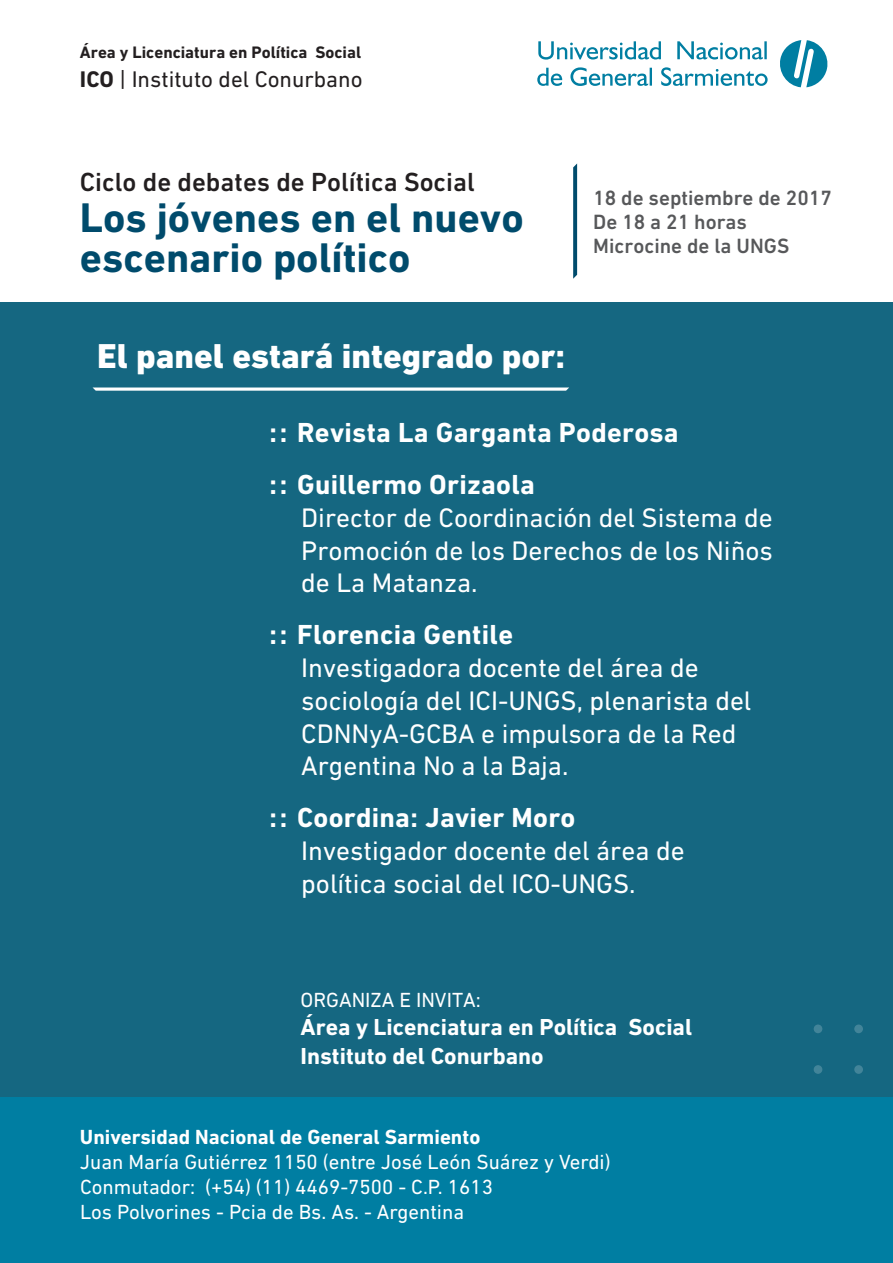
<style>
.page{position:relative;width:893px;height:1263px;background:#fff}
.page>*{position:absolute;margin:0;border:0;box-sizing:border-box;transform-origin:0 0}
.t1{font:700 42.15px/40.5px "DIN Next LT Pro";color:#004b6c}
.t2{font:800 35.1px "DIN Next LT Pro";color:#fff}
.t3{font:700 28.05px/52.1px "DIN Next LT Pro";letter-spacing:.01em;color:#fff}
.t4{font:27.3px/32.7px "DIN Next LT Pro";color:#fff}
.t5{font:500 26.7px "DIN Next LT Pro";color:#231f20}
.t6{font:700 23.55px/28.2px "DIN Next LT Pro";color:#fff}
.t7{font:22.95px "DIN Next LT Pro";color:#231f20}
.t8{font:500 21px/24px "DIN Next LT Pro";color:#57585a}
.t9{font:20.85px/24.9px "DIN Next LT Pro";color:#fff}
.t10{font:700 20.85px "DIN Next LT Pro";color:#fff}
.t11{font:700 16.95px "DIN Next LT Pro";color:#231f20}
.s1{font-weight:700}
</style>
<div class="page">
<div style="left:0;top:303px;width:893px;height:795px;background:#156781"></div>
<div style="left:854px;top:1024px;width:9px;height:9px;background:#428499;border-radius:50%"></div>
<svg style="left:854px;top:1065px;width:9px;height:9px"></svg>
<div style="left:814px;top:1024px;width:8px;height:9px;background:#428499;border-radius:50%"></div>
<div style="left:814px;top:1065px;width:8px;height:9px;background:#428499;border-radius:50%"></div>
<div style="left:0;top:1098px;width:893px;height:165px;background:#007ea2"></div>
<svg style="left:537px;top:40px;width:291px;height:47px"></svg>
<svg style="left:573px;top:163px;width:4px;height:116px"></svg>
<svg style="left:93px;top:387px;width:476px;height:4px;background:#cddee3"></svg>
<p class="t11" style="left:80px;top:42px;width:283px">Área y Licenciatura en Política Social</p>
<p class="t7" style="left:80px;top:66px;width:284px"><span class="s1">ICO</span> | Instituto del Conurbano</p>
<p class="t5" style="left:80px;top:167px;width:396px">Ciclo de debates de Política Social</p>
<h1 class="t1" style="left:80px;top:197px;width:445px">Los jóvenes en el nuevo escenario político</h1>
<p class="t2" style="left:97px;top:335px;width:469px">El panel estará integrado por:</p>
<p class="t8" style="left:593px;top:185px;width:240px">18 de septiembre de 2017<br>De 18 a 21 horas<br>Microcine de la UNGS</p>
<p class="t3" style="left:270px;top:406px;width:411px">:: Revista La Garganta Poderosa :: Guillermo Orizaola</p>
<p class="t4" style="left:301px;top:501px;width:473px;text-align:justify">Director de Coordinación del Sistema de Promoción de los Derechos de los Niños de La Matanza.</p>
<p class="t3" style="left:270px;top:609px;width:245px">:: Florencia Gentile</p>
<p class="t4" style="left:301px;top:651px;width:452px">Investigadora docente del área de sociología del ICI-UNGS, plenarista del<br>CDNNyA-GCBA e impulsora de la Red<br>Argentina No a la Baja.</p>
<p class="t3" style="left:270px;top:791px;width:307px">:: Coordina: Javier Moro</p>
<p class="t4" style="left:301px;top:834px;width:385px">Investigador docente del área de política social del ICO-UNGS.</p>
<p class="t9" style="left:300px;top:987px;width:182px">ORGANIZA E INVITA:</p>
<p class="t6" style="left:300px;top:1013px;width:393px">Área y Licenciatura en Política Social<br>Instituto del Conurbano</p>
<p class="t10" style="left:80px;top:1124px;width:402px">Universidad Nacional de General Sarmiento</p>
<p class="t9" style="left:80px;top:1149px;width:532px">Juan María Gutiérrez 1150 (entre José León Suárez y Verdi)<br>Conmutador: (+54) (11) 4469-7500 - C.P. 1613<br>Los Polvorines - Pcia de Bs. As. - Argentina</p>
</div>
